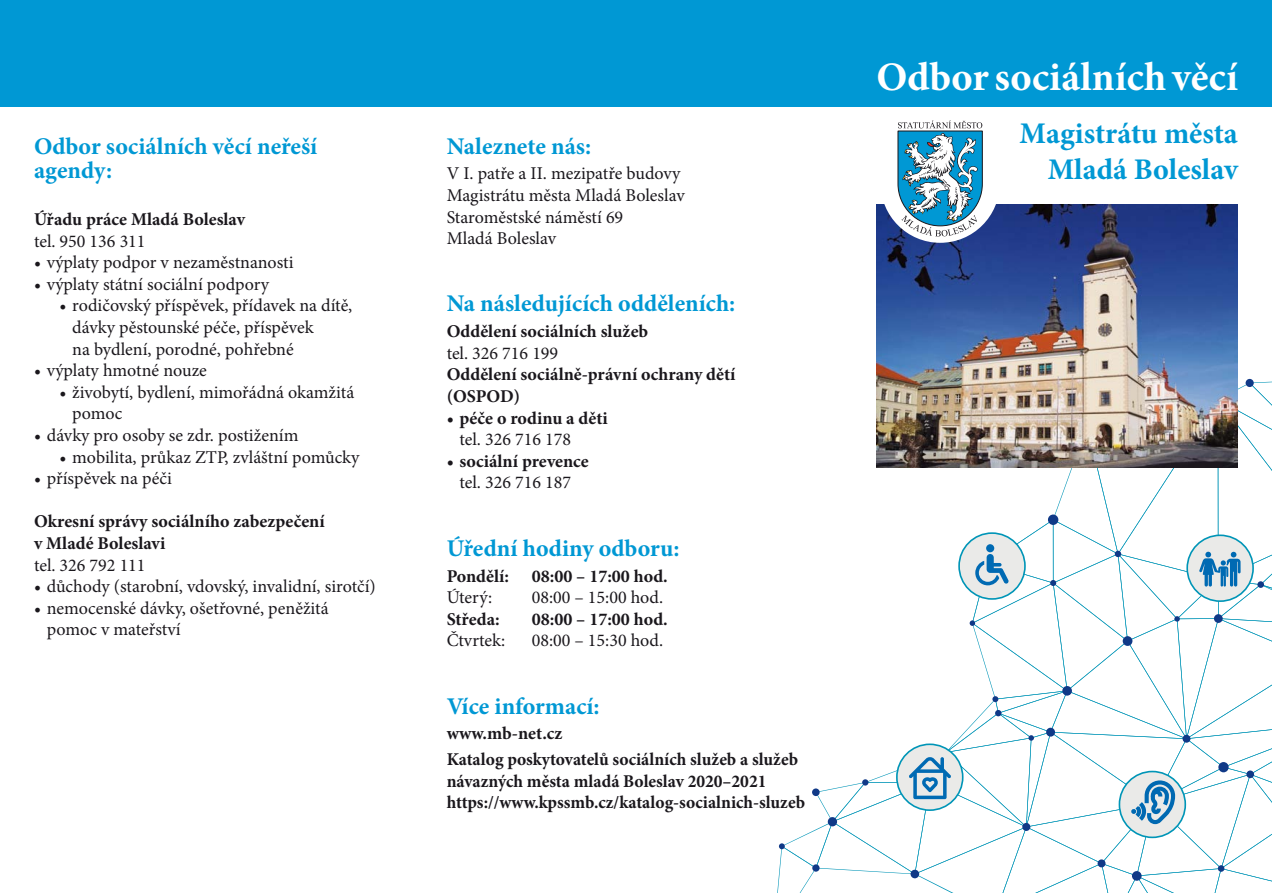
<style>
.page{position:relative;width:1272px;height:893px;background:#fff}
.page>*{position:absolute;margin:0;border:0;box-sizing:border-box;transform-origin:0 0}
.t1{font:700 40.5px "Minion Pro";color:#fff}
.t2{font:700 30px/36px "Minion Pro";color:#0098d4;text-align:right}
.t3{font:700 24px/24px "Minion Pro";color:#0098d4}
.t4{font:18px/21.6px "Minion Pro";color:#1a171c}
.t5{font:700 18px/21.6px "Minion Pro";color:#1a171c}
</style>
<div class="page">
<svg style="left:777px;top:381px;width:494px;height:512px"></svg>
<div style="left:0;top:0;width:1271px;height:106px;background:#0098d4"></div>
<img style="left:876px;top:204px;width:361px;height:264px">
<div style="left:880px;top:124px;width:119px;height:119px;background:#fff;border-radius:50%"></div>
<svg style="left:897px;top:120px;width:85px;height:116px"></svg>
<h3 class="t3" style="left:34px;top:134px;width:285px">Odbor sociálních věcí neřeší agendy:</h3>
<p class="t5" style="left:34px;top:208px;width:213px">Úřadu práce Mladá Boleslav</p>
<p class="t4" style="left:34px;top:230px;width:113px">tel. 950 136 311</p>
<p class="t4" style="left:34px;top:252px;width:261px">• výplaty podpor v nezaměstnanosti</p>
<p class="t4" style="left:34px;top:273px;width:237px">• výplaty státní sociální podpory</p>
<p class="t4" style="left:72px;top:295px;width:281px;text-indent:-13px">• rodičovský příspěvek, přídavek na dítě, dávky pěstounské péče, příspěvek<br>na bydlení, porodné, pohřebné</p>
<p class="t4" style="left:34px;top:360px;width:174px">• výplaty hmotné nouze</p>
<p class="t4" style="left:72px;top:381px;width:283px;text-indent:-13px">• živobytí, bydlení, mimořádná okamžitá pomoc</p>
<p class="t4" style="left:34px;top:425px;width:266px">• dávky pro osoby se zdr. postižením</p>
<p class="t4" style="left:60px;top:446px;width:301px">• mobilita, průkaz ZTP, zvláštní pomůcky</p>
<p class="t4" style="left:34px;top:468px;width:139px">• příspěvek na péči</p>
<p class="t5" style="left:34px;top:511px;width:292px">Okresní správy sociálního zabezpečení v Mladé Boleslavi</p>
<p class="t4" style="left:34px;top:554px;width:113px">tel. 326 792 111</p>
<p class="t4" style="left:34px;top:576px;width:343px">• důchody (starobní, vdovský, invalidní, sirotčí)</p>
<p class="t4" style="left:47px;top:597px;width:283px;text-indent:-13px">• nemocenské dávky, ošetřovné, peněžitá pomoc v mateřství</p>
<h3 class="t3" style="left:446px;top:134px;width:146px">Naleznete nás:</h3>
<p class="t4" style="left:446px;top:163px;width:239px">V I. patře a II. mezipatře budovy<br>Magistrátu města Mladá Boleslav<br>Staroměstské náměstí 69<br>Mladá Boleslav</p>
<h3 class="t3" style="left:446px;top:291px;width:290px">Na následujících odděleních:</h3>
<p class="t5" style="left:446px;top:320px;width:203px">Oddělení sociálních služeb</p>
<p class="t4" style="left:446px;top:342px;width:113px">tel. 326 716 199</p>
<p class="t5" style="left:446px;top:364px;width:290px">Oddělení sociálně-právní ochrany dětí (OSPOD)</p>
<p class="t5" style="left:446px;top:407px;width:163px">• péče o rodinu a děti</p>
<p class="t4" style="left:459px;top:429px;width:113px">tel. 326 716 178</p>
<p class="t5" style="left:446px;top:450px;width:144px">• sociální prevence</p>
<p class="t4" style="left:459px;top:472px;width:113px">tel. 326 716 187</p>
<h3 class="t3" style="left:446px;top:536px;width:234px">Úřední hodiny odboru:</h3>
<p class="t5" style="left:446px;top:565px;width:64px">Pondělí:</p>
<p class="t5" style="left:531px;top:565px;width:137px">08:00 – 17:00 hod.</p>
<p class="t4" style="left:446px;top:587px;width:47px">Úterý:</p>
<p class="t4" style="left:531px;top:587px;width:133px">08:00 – 15:00 hod.</p>
<p class="t5" style="left:446px;top:608px;width:55px">Středa:</p>
<p class="t5" style="left:531px;top:608px;width:137px">08:00 – 17:00 hod.</p>
<p class="t4" style="left:446px;top:630px;width:60px">Čtvrtek:</p>
<p class="t4" style="left:531px;top:630px;width:133px">08:00 – 15:30 hod.</p>
<h3 class="t3" style="left:446px;top:693px;width:154px">Více informací:</h3>
<p class="t5" style="left:446px;top:720px;width:353px;line-height:25.8px">www.mb-net.cz<br>Katalog poskytovatelů sociálních služeb a služeb</p>
<p class="t5" style="left:446px;top:770px;width:360px">návazných města mladá Boleslav 2020–2021 https://www.kpssmb.cz/katalog-socialnich-sluzeb</p>
<h1 class="t1" style="left:876px;top:48px;width:363px">Odbor sociálních věcí</h1>
<h2 class="t2" style="left:1019px;top:115px;width:220px">Magistrátu města<br>Mladá Boleslav</h2>
</div>
